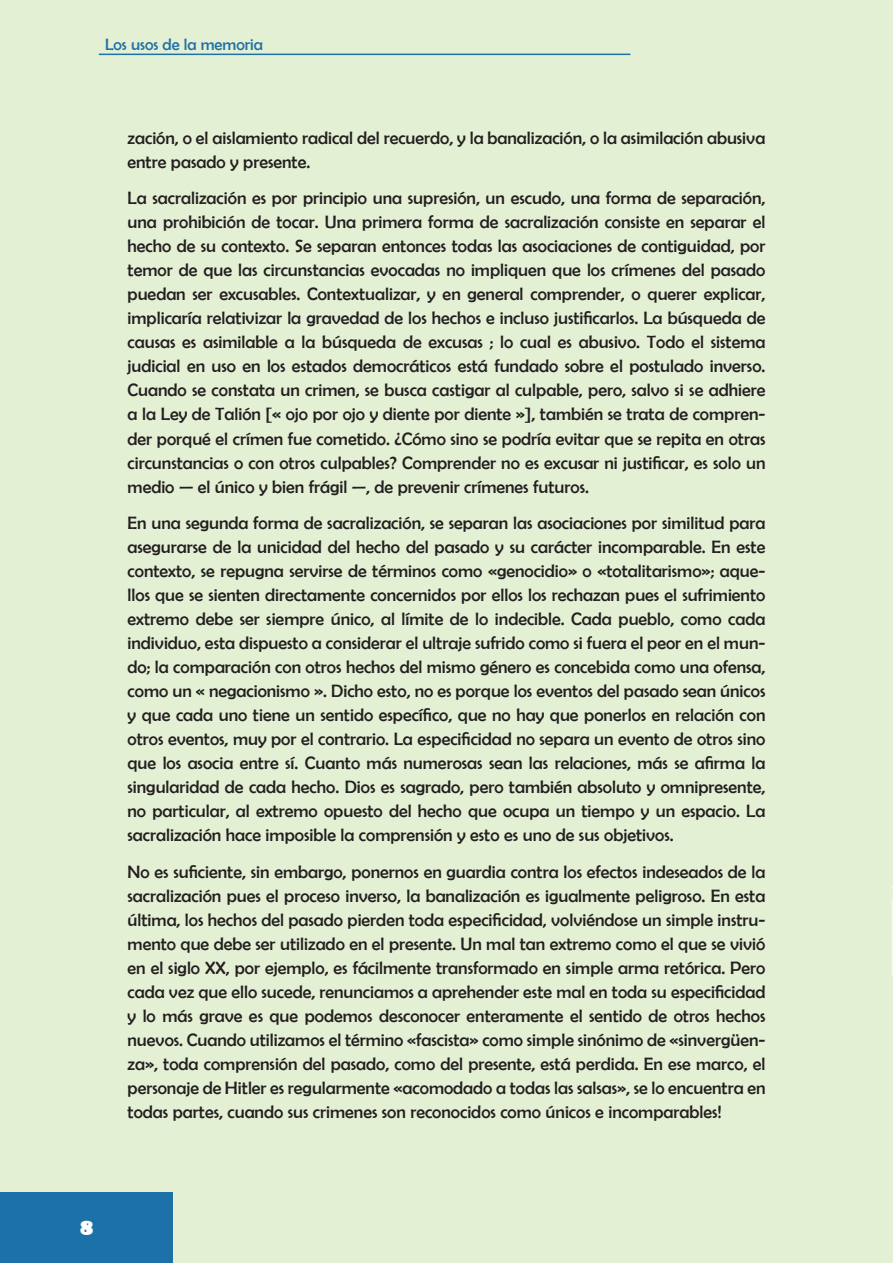
<style>
.page{position:relative;width:893px;height:1263px;background:#e4f0d4}
.page>*{position:absolute;margin:0;border:0;box-sizing:border-box;transform-origin:0 0}
.t1{font:700 24px "Berlin Sans FB";color:#fff}
.t2{font:18px/24px "Berlin Sans FB";color:#231f20;text-align:justify}
.t3{font:16.5px "Berlin Sans FB";color:#2172a7}
</style>
<div class="page">
<div style="left:1px;top:1193px;width:172px;height:70px;background:#1c72a8"></div>
<hr style="left:99px;top:54px;width:531px;height:1px;background:#1c72a8">
<svg style="left:891px;top:853px;width:2px;height:125px"></svg>
<p class="t3" style="left:105px;top:35px;width:160px">Los usos de la memoria</p>
<p class="t2" style="left:128px;top:125px;width:639px">zación, o el aislamiento radical del recuerdo, y la banalización, o la asimilación abusiva entre pasado y presente.</p>
<p class="t2" style="left:128px;top:186px;width:639px">La sacralización es por principio una supresión, un escudo, una forma de separación, una prohibición de tocar. Una primera forma de sacralización consiste en separar el hecho de su contexto. Se separan entonces todas las asociaciones de contiguidad, por temor de que las circunstancias evocadas no impliquen que los crímenes del pasado puedan ser excusables. Contextualizar, y en general comprender, o querer explicar, implicaría relativizar la gravedad de los hechos e incluso justificarlos. La búsqueda de causas es asimilable a la búsqueda de excusas ; lo cual es abusivo. Todo el sistema judicial en uso en los estados democráticos está fundado sobre el postulado inverso.<br>Cuando se constata un crimen, se busca castigar al culpable, pero, salvo si se adhiere a la Ley de Talión [« ojo por ojo y diente por diente »], también se trata de compren&shy;der porqué el crímen fue cometido. ¿Cómo sino se podría evitar que se repita en otras circunstancias o con otros culpables? Comprender no es excusar ni justificar, es solo un medio — el único y bien frágil —, de prevenir crímenes futuros.</p>
<p class="t2" style="left:128px;top:511px;width:639px">En una segunda forma de sacralización, se separan las asociaciones por similitud para asegurarse de la unicidad del hecho del pasado y su carácter incomparable. En este contexto, se repugna servirse de términos como «genocidio» o «totalitarismo»; aque&shy;llos que se sienten directamente concernidos por ellos los rechazan pues el sufrimiento extremo debe ser siempre único, al límite de lo indecible. Cada pueblo, como cada individuo, esta dispuesto a considerar el ultraje sufrido como si fuera el peor en el mun&shy;do; la comparación con otros hechos del mismo género es concebida como una ofensa, como un « negacionismo ». Dicho esto, no es porque los eventos del pasado sean únicos y que cada uno tiene un sentido específico, que no hay que ponerlos en relación con otros eventos, muy por el contrario. La especificidad no separa un evento de otros sino que los asocia entre sí. Cuanto más numerosas sean las relaciones, más se afirma la singularidad de cada hecho. Dios es sagrado, pero también absoluto y omnipresente, no particular, al extremo opuesto del hecho que ocupa un tiempo y un espacio. La sacralización hace imposible la comprensión y esto es uno de sus objetivos.</p>
<p class="t2" style="left:128px;top:860px;width:639px">No es suficiente, sin embargo, ponernos en guardia contra los efectos indeseados de la sacralización pues el proceso inverso, la banalización es igualmente peligroso. En esta última, los hechos del pasado pierden toda especificidad, volviéndose un simple instru&shy;mento que debe ser utilizado en el presente. Un mal tan extremo como el que se vivió en el siglo XX, por ejemplo, es fácilmente transformado en simple arma retórica. Pero cada vez que ello sucede, renunciamos a aprehender este mal en toda su especificidad y lo más grave es que podemos desconocer enteramente el sentido de otros hechos nuevos. Cuando utilizamos el término «fascista» como simple sinónimo de «sinvergüen&shy;za», toda comprensión del pasado, como del presente, está perdida. En ese marco, el personaje de Hitler es regularmente «acomodado a todas las salsas», se lo encuentra en todas partes, cuando sus crimenes son reconocidos como únicos e incomparables!</p>
<h1 class="t1" style="left:81px;top:1213px;width:14px">8</h1>
</div>
